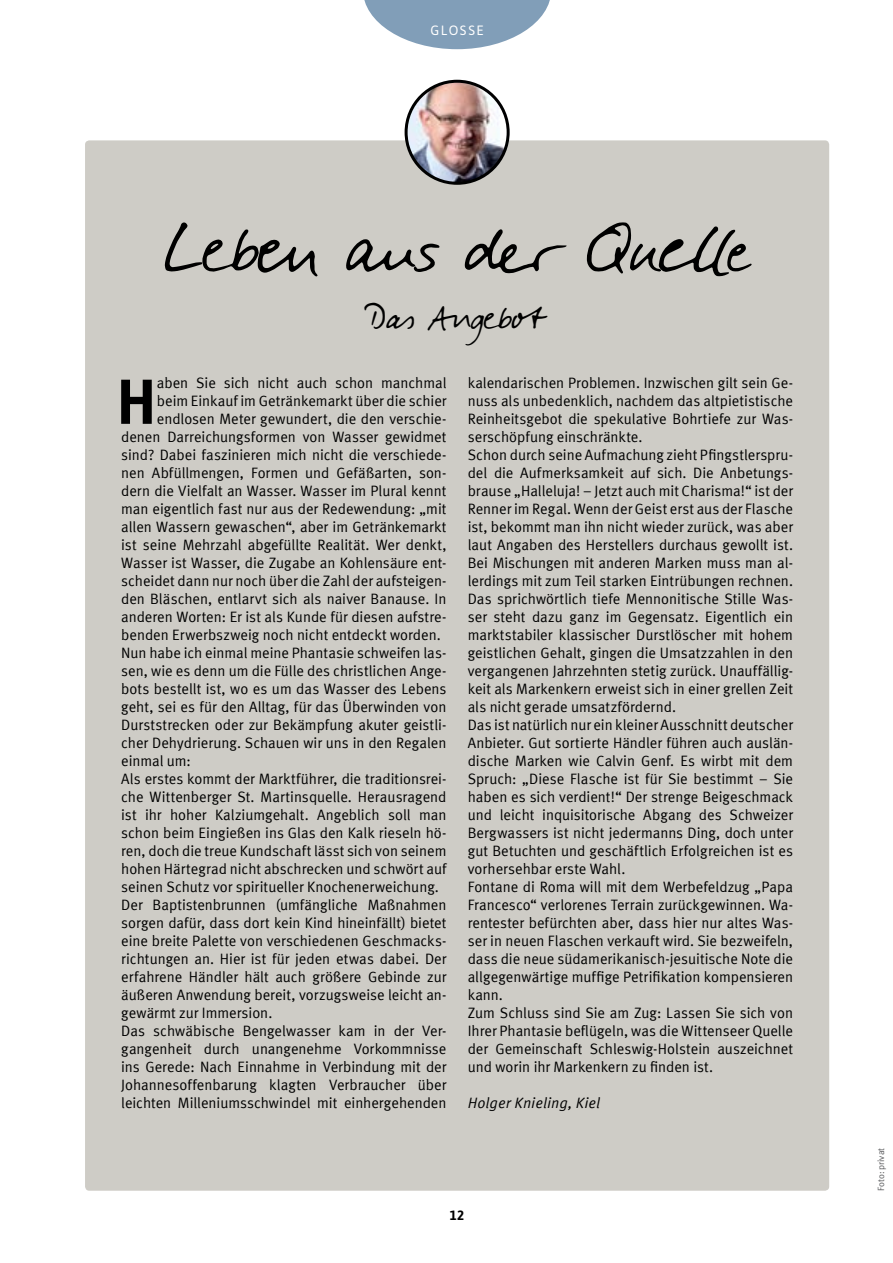
<style>
.page{position:relative;width:893px;height:1263px;background:#fff}
.page>*{position:absolute;margin:0;border:0;box-sizing:border-box;transform-origin:0 0}
.t1{font:90px "Darkwoman";color:#000}
.t2{font:700 63.45px "Meta Corr";color:#000}
.t3{font:45px "Darkwoman";color:#000}
.t4{font:15px/18px "Meta Corr";color:#000}
.t5{font:italic 15px "Meta Corr";color:#000}
.t6{font:13.5px "Asap";letter-spacing:.12em;color:#fff}
.t7{font:700 13.5px "Asap";color:#000}
.t8{font:9px "Meta Corr";color:#58595b}
</style>
<div class="page">
<svg style="left:364px;top:0;width:186px;height:49px"></svg>
<div style="left:85px;top:140px;width:744px;height:1051px;background:#ceccc6;border-radius:4px"></div>
<img style="left:406px;top:81px;width:102px;height:102px;border-radius:51px">
<div style="left:405px;top:80px;width:105px;height:105px;border:3px solid #000;border-radius:50%"></div>
<p class="t6" style="left:430px;top:21px;width:55px">GLOSSE</p>
<h1 class="t1" style="left:165px;top:188px;width:586px">Leben aus der Quelle</h1>
<h3 class="t3" style="left:369px;top:287px;width:180px">Das Angebot</h3>
<h2 class="t2" style="left:116px;top:364px;width:32px">H</h2>
<p class="t4" style="left:157px;top:373px;width:291px">aben Sie sich nicht auch schon manchmal</p>
<p class="t4" style="left:157px;top:391px;width:291px">beim Einkauf im Getränkemarkt über die schier</p>
<p class="t4" style="left:157px;top:409px;width:291px">endlosen Meter gewundert, die den verschie-</p>
<p class="t4" style="left:121px;top:427px;width:327px">denen Darreichungsformen von Wasser gewidmet</p>
<p class="t4" style="left:121px;top:445px;width:327px">sind? Dabei faszinieren mich nicht die verschiede-</p>
<p class="t4" style="left:121px;top:463px;width:327px">nen Abfüllmengen, Formen und Gefäßarten, son-</p>
<p class="t4" style="left:121px;top:481px;width:327px">dern die Vielfalt an Wasser. Wasser im Plural kennt</p>
<p class="t4" style="left:121px;top:499px;width:327px">man eigentlich fast nur aus der Redewendung: „mit</p>
<p class="t4" style="left:121px;top:517px;width:327px">allen Wassern gewaschen“, aber im Getränkemarkt</p>
<p class="t4" style="left:121px;top:535px;width:327px">ist seine Mehrzahl abgefüllte Realität. Wer denkt,</p>
<p class="t4" style="left:121px;top:553px;width:327px">Wasser ist Wasser, die Zugabe an Kohlensäure ent-</p>
<p class="t4" style="left:121px;top:571px;width:327px">scheidet dann nur noch über die Zahl der aufsteigen-</p>
<p class="t4" style="left:121px;top:589px;width:327px">den Bläschen, entlarvt sich als naiver Banause. In</p>
<p class="t4" style="left:121px;top:607px;width:327px">anderen Worten: Er ist als Kunde für diesen aufstre-</p>
<p class="t4" style="left:121px;top:625px;width:321px">benden Erwerbszweig noch nicht entdeckt worden.</p>
<p class="t4" style="left:121px;top:643px;width:327px">Nun habe ich einmal meine Phantasie schweifen las-</p>
<p class="t4" style="left:121px;top:661px;width:327px">sen, wie es denn um die Fülle des christlichen Ange-</p>
<p class="t4" style="left:121px;top:679px;width:327px">bots bestellt ist, wo es um das Wasser des Lebens</p>
<p class="t4" style="left:121px;top:697px;width:327px">geht, sei es für den Alltag, für das Überwinden von</p>
<p class="t4" style="left:121px;top:715px;width:327px">Durststrecken oder zur Bekämpfung akuter geistli-</p>
<p class="t4" style="left:121px;top:733px;width:327px">cher Dehydrierung. Schauen wir uns in den Regalen</p>
<p class="t4" style="left:121px;top:751px;width:71px">einmal um:</p>
<p class="t4" style="left:121px;top:769px;width:327px">Als erstes kommt der Marktführer, die traditionsrei-</p>
<p class="t4" style="left:121px;top:787px;width:327px">che Wittenberger St. Martinsquelle. Herausragend</p>
<p class="t4" style="left:121px;top:805px;width:327px">ist ihr hoher Kalziumgehalt. Angeblich soll man</p>
<p class="t4" style="left:121px;top:823px;width:327px">schon beim Eingießen ins Glas den Kalk rieseln hö-</p>
<p class="t4" style="left:121px;top:841px;width:327px">ren, doch die treue Kundschaft lässt sich von seinem</p>
<p class="t4" style="left:121px;top:859px;width:327px">hohen Härtegrad nicht abschrecken und schwört auf</p>
<p class="t4" style="left:121px;top:877px;width:319px">seinen Schutz vor spiritueller Knochenerweichung.</p>
<p class="t4" style="left:121px;top:895px;width:327px">Der Baptistenbrunnen (umfängliche Maßnahmen</p>
<p class="t4" style="left:121px;top:913px;width:327px">sorgen dafür, dass dort kein Kind hineinfällt) bietet</p>
<p class="t4" style="left:121px;top:931px;width:327px">eine breite Palette von verschiedenen Geschmacks-</p>
<p class="t4" style="left:121px;top:949px;width:327px">richtungen an. Hier ist für jeden etwas dabei. Der</p>
<p class="t4" style="left:121px;top:967px;width:327px">erfahrene Händler hält auch größere Gebinde zur</p>
<p class="t4" style="left:121px;top:985px;width:327px">äußeren Anwendung bereit, vorzugsweise leicht an-</p>
<p class="t4" style="left:121px;top:1003px;width:153px">gewärmt zur Immersion.</p>
<p class="t4" style="left:121px;top:1021px;width:327px">Das schwäbische Bengelwasser kam in der Ver-</p>
<p class="t4" style="left:121px;top:1039px;width:327px">gangenheit durch unangenehme Vorkommnisse</p>
<p class="t4" style="left:121px;top:1057px;width:327px">ins Gerede: Nach Einnahme in Verbindung mit der</p>
<p class="t4" style="left:121px;top:1075px;width:327px">Johannesoffenbarung klagten Verbraucher über</p>
<p class="t4" style="left:121px;top:1093px;width:327px">leichten Milleniumsschwindel mit einhergehenden</p>
<p class="t4" style="left:468px;top:373px;width:327px">kalendarischen Problemen. Inzwischen gilt sein Ge&shy;nuss als unbedenklich, nachdem das altpietistische Reinheitsgebot die spekulative Bohrtiefe zur Was&shy;serschöpfung einschränkte.<br>Schon durch seine Aufmachung zieht Pfingstlerspru&shy;del die Aufmerksamkeit auf sich. Die Anbetungs&shy;brause „Halleluja! – Jetzt auch mit Charisma!“ ist der Renner im Regal. Wenn der Geist erst aus der Flasche ist, bekommt man ihn nicht wieder zurück, was aber laut Angaben des Herstellers durchaus gewollt ist.<br>Bei Mischungen mit anderen Marken muss man al&shy;lerdings mit zum Teil starken Eintrübungen rechnen.<br>Das sprichwörtlich tiefe Mennonitische Stille Was&shy;ser steht dazu ganz im Gegensatz. Eigentlich ein marktstabiler klassischer Durstlöscher mit hohem geistlichen Gehalt, gingen die Umsatzzahlen in den vergangenen Jahrzehnten stetig zurück. Unauffällig&shy;keit als Markenkern erweist sich in einer grellen Zeit als nicht gerade umsatzfördernd.<br>Das ist natürlich nur ein kleiner Ausschnitt deutscher Anbieter. Gut sortierte Händler führen auch auslän&shy;dische Marken wie Calvin Genf. Es wirbt mit dem Spruch: „Diese Flasche ist für Sie bestimmt – Sie haben es sich verdient!“ Der strenge Beigeschmack und leicht inquisitorische Abgang des Schweizer Bergwassers ist nicht jedermanns Ding, doch unter gut Betuchten und geschäftlich Erfolgreichen ist es vorhersehbar erste Wahl.<br>Fontane di Roma will mit dem Werbefeldzug „Papa Francesco“ verlorenes Terrain zurückgewinnen. Wa&shy;rentester befürchten aber, dass hier nur altes Was&shy;ser in neuen Flaschen verkauft wird. Sie bezweifeln, dass die neue südamerikanisch-jesuitische Note die allgegenwärtige muffige Petrifikation kompensieren kann.<br>Zum Schluss sind Sie am Zug: Lassen Sie sich von Ihrer Phantasie beflügeln, was die Wittenseer Quelle der Gemeinschaft Schleswig-Holstein auszeichnet und worin ihr Markenkern zu finden ist.</p>
<p class="t5" style="left:468px;top:1094px;width:134px">Holger Knieling, Kiel</p>
<p class="t7" style="left:450px;top:1206px;width:16px">12</p>
<p class="t8" style="left:876px;top:1191px;width:44px;rotate:-90deg">Foto: privat</p>
</div>
